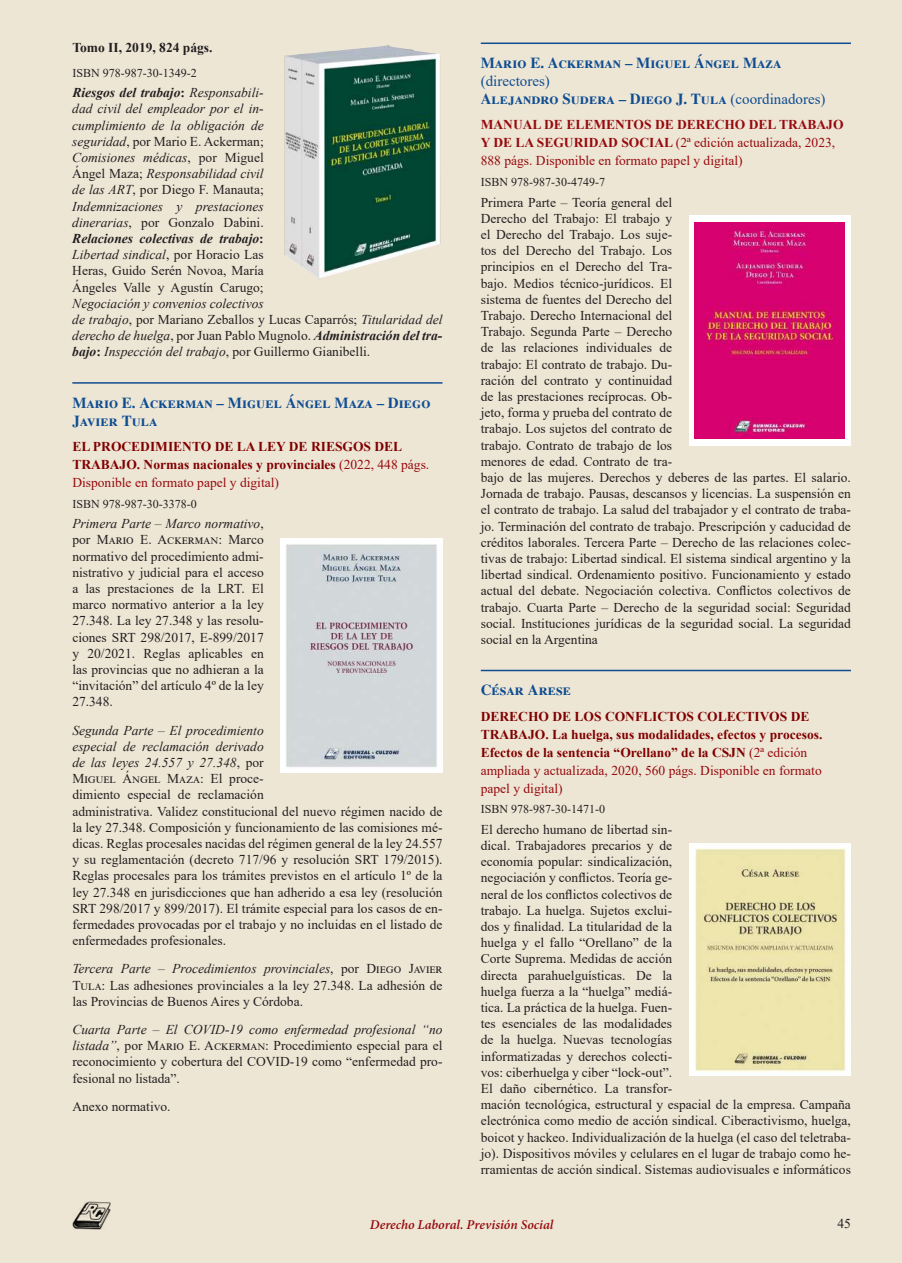
<style>
.page{position:relative;width:902px;height:1263px;background:#fff}
.page>*{position:absolute;margin:0;border:0;box-sizing:border-box;transform-origin:0 0}
.t1{font:15px/18px "Greco Old Style S Si Bold Small Caps";color:#0f4d91}
.t2{font:15px "Times New Roman";color:#0f4d91}
.t3{font:13.5px/16.2px "Times New Roman";color:#231f20}
.t4{font:italic 13.5px/16.2px "Times New Roman";color:#231f20;text-align:justify}
.t5{font:700 13.5px/18px "Times New Roman";color:#800000}
.t6{font:13.5px/18px "Times New Roman";color:#960a0e}
.t7{font:italic 600 13.5px "Minion Pro";color:#960a0e}
.t8{font:700 13.5px "Times New Roman";color:#231f20}
.t9{font:12px "Times New Roman";color:#231f20}
.s1{font-weight:700}
.s2{font-weight:700;font-style:normal}
.s3{font-style:normal}
.s4{font-weight:400;color:#960a0e}
.s5{font-style:italic}
.s6{font-family:"Times New Roman"}
</style>
<div class="page">
<div style="left:29px;top:0;width:872px;height:1263px;background:#eee6d5"></div>
<div style="left:0;top:0;width:29px;height:1263px;background:#eee6d5"></div>
<img style="left:72px;top:1201px;width:39px;height:29px">
<hr style="left:72px;top:382px;width:370px;height:2px;background:#0f4d91">
<hr style="left:480px;top:43px;width:370px;height:1px;background:#0f4d91">
<hr style="left:480px;top:670px;width:370px;height:1px;background:#0f4d91">
<img style="left:281px;top:539px;width:161px;height:233px">
<img style="left:689px;top:844px;width:161px;height:232px">
<div style="left:689px;top:215px;width:161px;height:231px;background:#fff"></div>
<img style="left:694px;top:222px;width:150px;height:217px">
<img style="left:281px;top:43px;width:161px;height:238px">
<p class="t8" style="left:72px;top:37px;width:142px">Tomo II, 2019, 824 págs.</p>
<p class="t9" style="left:72px;top:64px;width:126px">ISBN 978-987-30-1349-2</p>
<p class="t4" style="left:72px;top:84px;width:193px"><span class="s1">Riesgos del trabajo</span><span class="s2">:</span> Responsabili&shy;dad civil del empleador por el in&shy;cumplimiento de la obligación de seguridad<span class="s3">, por Mario E. Ackerman; </span>Comisiones médicas<span class="s3">, por Miguel Ángel Maza;</span> Responsabilidad civil de las ART<span class="s3">, por Diego F. Manauta; </span>Indemnizaciones y prestaciones dinerarias<span class="s3">, por Gonzalo Dabini.<br></span><span class="s1">Relaciones colectivas de trabajo</span><span class="s2">:<br></span>Libertad sindical<span class="s3">, por Horacio Las Heras, Guido Serén Novoa, María Ángeles Valle y Agustín Carugo;</span></p>
<p class="t4" style="left:72px;top:295px;width:371px;text-align:left">Negociación y convenios colectivos<br>de trabajo<span class="s3">, por Mariano Zeballos y Lucas Caparrós;</span> Titularidad del derecho de huelga<span class="s3">, por Juan Pablo Mugnolo.</span> <span class="s1">Administración del tra&shy;bajo</span><span class="s2">:</span> Inspección del trabajo<span class="s3">, por Guillermo Gianibelli.</span></p>
<p class="t1" style="left:72px;top:393px;width:359px">Mario E. Ackerman – Miguel Ángel Maza – Diego<br>Javier Tula</p>
<p class="t5" style="left:72px;top:437px;width:358px">EL PROCEDIMIENTO DE LA LEY DE RIESGOS DEL<br>TRABAJO. Normas nacionales y provinciales <span class="s4">(2022, 448 págs.<br>Disponible en formato papel y digital)</span></p>
<p class="t9" style="left:72px;top:495px;width:126px">ISBN 978-987-30-3378-0</p>
<p class="t3" style="left:72px;top:515px;width:193px;text-align:justify"><span class="s5">Primera Parte – Marco normativo</span>, por Mario E. Ackerman: Marco normativo del procedimiento admi&shy;nistrativo y judicial para el acceso a las prestaciones de la LRT. El marco normativo anterior a la ley 27.348. La ley 27.348 y las resolu&shy;ciones SRT 298/2017, E-899/2017 y 20/2021. Reglas aplicables en las provincias que no adhieran a la “invitación” del artículo 4º de la ley 27.348.</p>
<p class="t3" style="left:72px;top:721px;width:371px"><span class="s5">Segunda Parte – El procedimiento<br>especial de reclamación derivado<br>de las leyes 24.557 y 27.348</span>, por<br>Miguel Ángel Maza: El proce-<br>dimiento especial de reclamación<br>administrativa. Validez constitucional del nuevo régimen nacido de la ley 27.348. Composición y funcionamiento de las comisiones mé&shy;dicas. Reglas procesales nacidas del régimen general de la ley 24.557 y su reglamentación (decreto 717/96 y resolución SRT 179/2015).<br>Reglas procesales para los trámites previstos en el artículo 1º de la ley 27.348 en jurisdicciones que han adherido a esa ley (resolución SRT 298/2017 y 899/2017). El trámite especial para los casos de en&shy;fermedades provocadas por el trabajo y no incluidas en el listado de enfermedades profesionales.</p>
<p class="t3" style="left:72px;top:960px;width:371px"><span class="s5">Tercera Parte – Procedimientos provinciales</span>, por Diego Javier<br>Tula: Las adhesiones provinciales a la ley 27.348. La adhesión de las Provincias de Buenos Aires y Córdoba.</p>
<p class="t3" style="left:72px;top:1021px;width:371px;text-align:justify"><span class="s5">Cuarta Parte – El COVID-19 como enfermedad profesional “no listada”</span>, por Mario E. Ackerman: Procedimiento especial para el reconocimiento y cobertura del COVID-19 como “enfermedad pro&shy;fesional no listada”.</p>
<p class="t3" style="left:72px;top:1098px;width:100px">Anexo normativo.</p>
<p class="t1" style="left:480px;top:54px;width:302px">Mario E. Ackerman – Miguel Ángel Maza</p>
<p class="t2" style="left:480px;top:70px;width:71px">(directores)</p>
<p class="t1" style="left:480px;top:90px;width:346px">Alejandro Sudera – Diego J. Tula <span class="s6">(coordinadores)</span></p>
<p class="t6" style="left:480px;top:115px;width:364px"><span class="s1">MANUAL DE ELEMENTOS DE DERECHO DEL TRABAJO<br>Y DE LA SEGURIDAD SOCIAL</span> (2ª edición actualizada, 2023,<br>888 págs. Disponible en formato papel y digital)</p>
<p class="t9" style="left:480px;top:174px;width:126px">ISBN 978-987-30-4749-7</p>
<p class="t3" style="left:480px;top:194px;width:371px">Primera Parte – Teoría general del<br>Derecho del Trabajo: El trabajo y<br>el Derecho del Trabajo. Los suje-<br>tos del Derecho del Trabajo. Los<br>principios en el Derecho del Tra-<br>bajo. Medios técnico-jurídicos. El<br>sistema de fuentes del Derecho del<br>Trabajo. Derecho Internacional del<br>Trabajo. Segunda Parte – Derecho<br>de las relaciones individuales de<br>trabajo: El contrato de trabajo. Du-<br>ración del contrato y continuidad<br>de las prestaciones recíprocas. Ob-<br>jeto, forma y prueba del contrato de<br>trabajo. Los sujetos del contrato de<br>trabajo. Contrato de trabajo de los<br>menores de edad. Contrato de tra-<br>bajo de las mujeres. Derechos y deberes de las partes. El salario.<br>Jornada de trabajo. Pausas, descansos y licencias. La suspensión en el contrato de trabajo. La salud del trabajador y el contrato de traba&shy;jo. Terminación del contrato de trabajo. Prescripción y caducidad de créditos laborales. Tercera Parte – Derecho de las relaciones colec&shy;tivas de trabajo: Libertad sindical. El sistema sindical argentino y la libertad sindical. Ordenamiento positivo. Funcionamiento y estado actual del debate. Negociación colectiva. Conflictos colectivos de trabajo. Cuarta Parte – Derecho de la seguridad social: Seguridad social. Instituciones jurídicas de la seguridad social. La seguridad social en la Argentina</p>
<p class="t1" style="left:480px;top:681px;width:92px">César Arese</p>
<p class="t5" style="left:480px;top:707px;width:343px">DERECHO DE LOS CONFLICTOS COLECTIVOS DE TRABAJO. La huelga, sus modalidades, efectos y procesos.<br>Efectos de la sentencia “Orellano” de la CSJN <span class="s4">(2ª edición ampliada y actualizada, 2020, 560 págs. Disponible en formato papel y digital)</span></p>
<p class="t9" style="left:480px;top:801px;width:126px">ISBN 978-987-30-1471-0</p>
<p class="t3" style="left:480px;top:821px;width:371px">El derecho humano de libertad sin-<br>dical. Trabajadores precarios y de<br>economía popular: sindicalización,<br>negociación y conflictos. Teoría ge-<br>neral de los conflictos colectivos de<br>trabajo. La huelga. Sujetos exclui-<br>dos y finalidad. La titularidad de la<br>huelga y el fallo “Orellano” de la<br>Corte Suprema. Medidas de acción<br>directa parahuelguísticas. De la<br>huelga fuerza a la “huelga” mediá-<br>tica. La práctica de la huelga. Fuen-<br>tes esenciales de las modalidades<br>de la huelga. Nuevas tecnologías<br>informatizadas y derechos colecti-<br>vos: ciberhuelga y ciber “lock-out”.<br>El daño cibernético. La transfor-<br>mación tecnológica, estructural y espacial de la empresa. Campaña electrónica como medio de acción sindical. Ciberactivismo, huelga, boicot y hackeo. Individualización de la huelga (el caso del teletraba&shy;jo). Dispositivos móviles y celulares en el lugar de trabajo como he&shy;rramientas de acción sindical. Sistemas audiovisuales e informáticos</p>
<p class="t7" style="left:370px;top:1216px;width:185px">Derecho Laboral. Previsión Social</p>
<p class="t3" style="left:837px;top:1215px;width:15px">45</p>
</div>
